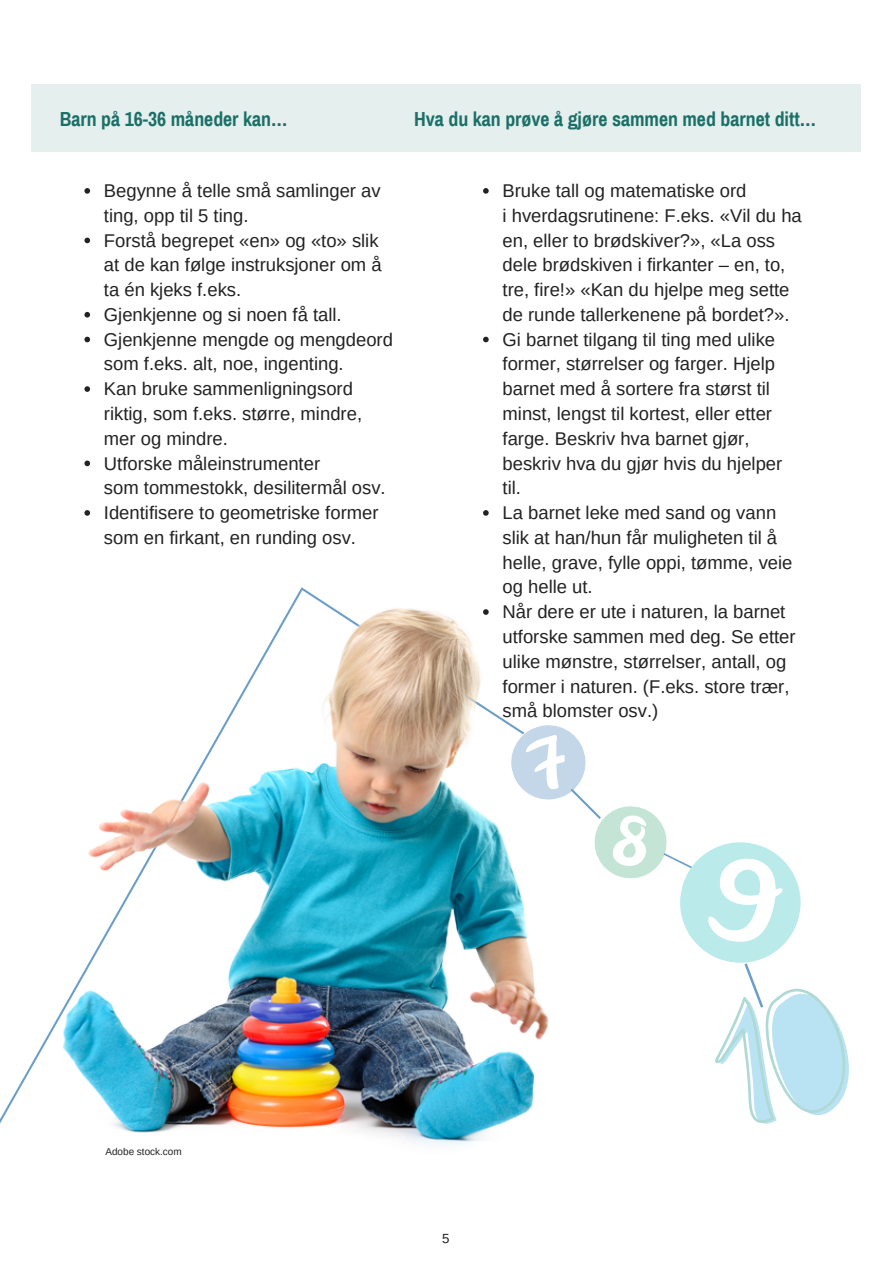
<style>
.page{position:relative;width:893px;height:1263px;background:#fff}
.page>*{position:absolute;margin:0;border:0;box-sizing:border-box;transform-origin:0 0}
.t1{font:700 19.8px "Archivo Narrow";color:#1a6f67}
.t2{font:18.45px/24.8px "Arimo";color:#222}
.t3{font:13.2px "Arimo";color:#222}
.t4{font:9.9px "Arimo";color:#222}
</style>
<div class="page">
<svg style="left:483px;top:188px;width:6px;height:6px"></svg>
<svg style="left:483px;top:337px;width:6px;height:5px"></svg>
<svg style="left:483px;top:510px;width:6px;height:6px"></svg>
<div style="left:32px;top:84px;width:829px;height:68px;background:#e5efee"></div>
<svg style="left:84px;top:188px;width:6px;height:6px"></svg>
<svg style="left:84px;top:238px;width:6px;height:5px"></svg>
<svg style="left:84px;top:312px;width:6px;height:6px"></svg>
<svg style="left:84px;top:337px;width:6px;height:5px"></svg>
<svg style="left:84px;top:386px;width:6px;height:6px"></svg>
<svg style="left:84px;top:461px;width:6px;height:5px"></svg>
<svg style="left:84px;top:510px;width:6px;height:6px"></svg>
<img style="left:0;top:587px;width:849px;height:552px">
<p class="t1" style="left:60px;top:109px;width:229px">Barn på 16-36 måneder kan…</p>
<p class="t1" style="left:414px;top:109px;width:404px">Hva du kan prøve å gjøre sammen med barnet ditt…</p>
<p class="t2" style="left:104px;top:178px;width:291px">Begynne å telle små samlinger av ting, opp til 5 ting.<br>Forstå begrepet «en» og «to» slik at de kan følge instruksjoner om å ta én kjeks f.eks.<br>Gjenkjenne og si noen få tall.<br>Gjenkjenne mengde og mengdeord som f.eks. alt, noe, ingenting.<br>Kan bruke sammenligningsord riktig, som f.eks. større, mindre, mer og mindre.<br>Utforske måleinstrumenter<br>som tommestokk, desilitermål osv.<br>Identifisere to geometriske former som en firkant, en runding osv.</p>
<p class="t2" style="left:503px;top:178px;width:301px">Bruke tall og matematiske ord<br>i hverdagsrutinene: F.eks. «Vil du ha en, eller to brødskiver?», «La oss dele brødskiven i firkanter – en, to, tre, fire!» «Kan du hjelpe meg sette de runde tallerkenene på bordet?».<br>Gi barnet tilgang til ting med ulike former, størrelser og farger. Hjelp barnet med å sortere fra størst til minst, lengst til kortest, eller etter farge. Beskriv hva barnet gjør, beskriv hva du gjør hvis du hjelper til.<br>La barnet leke med sand og vann slik at han/hun får muligheten til å helle, grave, fylle oppi, tømme, veie og helle ut.<br>Når dere er ute i naturen, la barnet utforske sammen med deg. Se etter ulike mønstre, størrelser, antall, og former i naturen. (F.eks. store trær, små blomster osv.)</p>
<p class="t4" style="left:106px;top:1146px;width:78px">Adobe stock.com</p>
<p class="t3" style="left:442px;top:1231px;width:9px">5</p>
</div>
